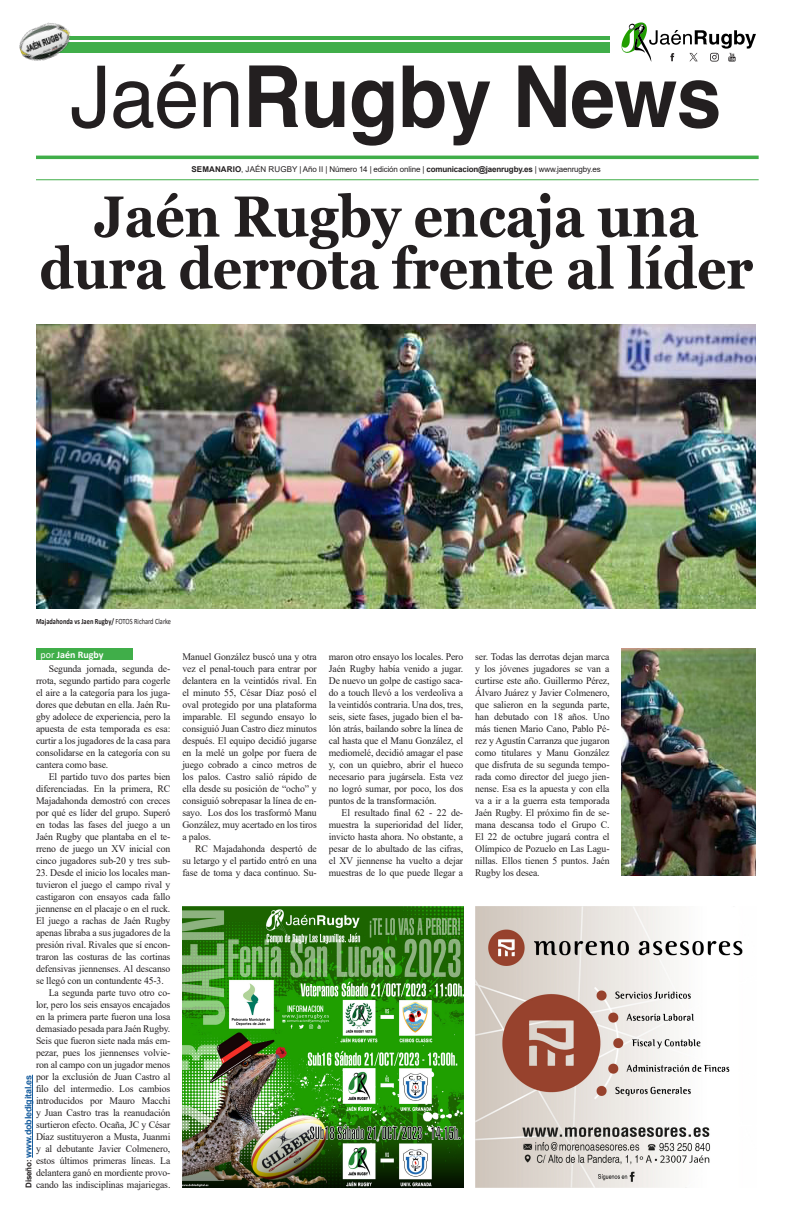
<style>
.page{position:relative;width:792px;height:1224px;background:#fff}
.page>*{position:absolute;margin:0;border:0;box-sizing:border-box;transform-origin:0 0}
.t1{font:700 85.5px "Helvetica";letter-spacing:-.01em;color:#231f20;scale:.95 1}
.t2{font:700 57.8px/52px "Georgia";letter-spacing:-.005em;color:#231f20;text-align:center;scale:.9 1}
.t3{font:10px/12px "Times New Roman";letter-spacing:-.01em;color:#231f20;text-align:justify}
.t4{font:700 10px "Calibri";color:#fff}
.t5{font:700 9px "Arial";letter-spacing:-.02em;color:#175d9e}
.t6{font:8px "Arial";letter-spacing:-.02em;color:#231f20}
.t7{font:700 8px "Calibri";color:#231f20;scale:.8 1}
.s1{font-weight:400}
.s2{font-weight:700}
.s3{font-size:8px;color:#231f20}
</style>
<div class="page">
<img style="left:36px;top:324px;width:720px;height:285px">
<hr style="left:36px;top:156px;width:723px;height:3px;background:#40ae49">
<hr style="left:36px;top:180px;width:723px;height:1px;background:#40ae49">
<div style="left:37px;top:36px;width:573px;height:17px;background:#40ae49"></div>
<hr style="left:36px;top:40px;width:723px;height:2px;background:#fff">
<img style="left:19px;top:22px;width:52px;height:39px">
<div style="left:36px;top:648px;width:96px;height:12px;background:#40ae49"></div>
<svg style="left:622px;top:22px;width:134px;height:40px"></svg>
<img style="left:475px;top:907px;width:268px;height:281px">
<img style="left:182px;top:907px;width:282px;height:281px">
<img style="left:622px;top:648px;width:134px;height:228px">
<hr style="left:32px;top:1075px;width:1px;height:83px;background:#175d9e">
<p class="t1" style="left:70px;top:28px;width:687px"><span class="s1">Jaén</span>Rugby News</p>
<p class="t6" style="left:191px;top:164px;width:411px"><span class="s2">SEMANARIO</span>, JAÉN RUGBY | Año II | Número 14 | edición online | <span class="s2">comunicacion@jaenrugby.es</span> | www.jaenrugby.es</p>
<p class="t2" style="left:39px;top:191px;width:795px">Jaén Rugby encaja una dura derrota frente al líder</p>
<p class="t7" style="left:36px;top:616px;width:170px">Majadahonda vs Jaen Rugby/ <span class="s1">FOTOS Richard Clarke</span></p>
<p class="t4" style="left:41px;top:647px;width:64px"><span class="s1">por</span> Jaén Rugby</p>
<p class="t3" style="left:36px;top:662px;width:136px;text-indent:13px">Segunda jornada, segunda de&shy;rrota, segundo partido para cogerle el aire a la categoría para los juga&shy;dores que debutan en ella. Jaén Ru&shy;gby adolece de experiencia, pero la apuesta de esta temporada es esa: curtir a los jugadores de la casa para consolidarse en la categoría con su cantera como base.</p>
<p class="t3" style="left:36px;top:770px;width:136px;text-indent:13px">El partido tuvo dos partes bien diferenciadas. En la primera, RC Majadahonda demostró con creces por qué es líder del grupo. Superó en todas las fases del juego a un Jaén Rugby que plantaba en el te&shy;rreno de juego un XV inicial con cinco jugadores sub-20 y tres sub-</p>
<p class="t3" style="left:36px;top:866px;width:136px">23. Desde el inicio los locales man&shy;tuvieron el juego el campo rival y castigaron con ensayos cada fallo jiennense en el placaje o en el ruck.<br>El juego a rachas de Jaén Rugby apenas libraba a sus jugadores de la presión rival. Rivales que sí encon&shy;traron las costuras de las cortinas defensivas jiennenses. Al descanso se llegó con un contundente 45-3.</p>
<p class="t3" style="left:36px;top:986px;width:136px;text-indent:13px">La segunda parte tuvo otro co&shy;lor, pero los seis ensayos encajados en la primera parte fueron una losa demasiado pesada para Jaén Rugby.<br>Seis que fueron siete nada más em&shy;pezar, pues los jiennenses volvie&shy;ron al campo con un jugador menos por la exclusión de Juan Castro al filo del intermedio. Los cambios introducidos por Mauro Macchi y Juan Castro tras la reanudación surtieron efecto. Ocaña, JC y César Díaz sustituyeron a Musta, Juanmi y al debutante Javier Colmenero, estos últimos primeras líneas. La delantera ganó en mordiente provo&shy;cando las indisciplinas majariegas.</p>
<p class="t5" style="left:22px;top:1188px;width:115px;rotate:-90deg"><span class="s3">Diseño:</span> www.dobledigital.es</p>
<p class="t3" style="left:182px;top:650px;width:136px">Manuel González buscó una y otra vez el penal-touch para entrar por delantera en la veintidós rival. En el minuto 55, César Díaz posó el oval protegido por una plataforma imparable. El segundo ensayo lo consiguió Juan Castro diez minutos después. El equipo decidió jugarse en la melé un golpe por fuera de juego cobrado a cinco metros de los palos. Castro salió rápido de ella desde su posición de “ocho” y consiguió sobrepasar la línea de en&shy;sayo. Los dos los trasformó Manu González, muy acertado en los tiros a palos.</p>
<p class="t3" style="left:182px;top:842px;width:136px;text-indent:13px">RC Majadahonda despertó de su letargo y el partido entró en una fase de toma y daca continuo. Su-</p>
<p class="t3" style="left:329px;top:650px;width:136px">maron otro ensayo los locales. Pero Jaén Rugby había venido a jugar.<br>De nuevo un golpe de castigo saca&shy;do a touch llevó a los verdeoliva a la veintidós contraria. Una dos, tres, seis, siete fases, jugado bien el ba&shy;lón atrás, bailando sobre la línea de cal hasta que el Manu González, el mediomelé, decidió amagar el pase y, con un quiebro, abrir el hueco necesario para jugársela. Esta vez no logró sumar, por poco, los dos puntos de la transformación.</p>
<p class="t3" style="left:329px;top:806px;width:136px;text-indent:13px">El resultado final 62 - 22 de&shy;muestra la superioridad del líder, invicto hasta ahora. No obstante, a pesar de lo abultado de las cifras, el XV jiennense ha vuelto a dejar muestras de lo que puede llegar a</p>
<p class="t3" style="left:475px;top:650px;width:136px">ser. Todas las derrotas dejan marca y los jóvenes jugadores se van a curtirse este año. Guillermo Pérez, Álvaro Juárez y Javier Colmenero, que salieron en la segunda parte, han debutado con 18 años. Uno más tienen Mario Cano, Pablo Pé&shy;rez y Agustín Carranza que jugaron como titulares y Manu González que disfruta de su segunda tempo&shy;rada como director del juego jien&shy;nense. Esa es la apuesta y con ella va a ir a la guerra esta temporada Jaén Rugby. El próximo fin de se&shy;mana descansa todo el Grupo C.<br>El 22 de octubre jugará contra el Olímpico de Pozuelo en Las Lagu&shy;nillas. Ellos tienen 5 puntos. Jaén Rugby los desea.</p>
</div>
